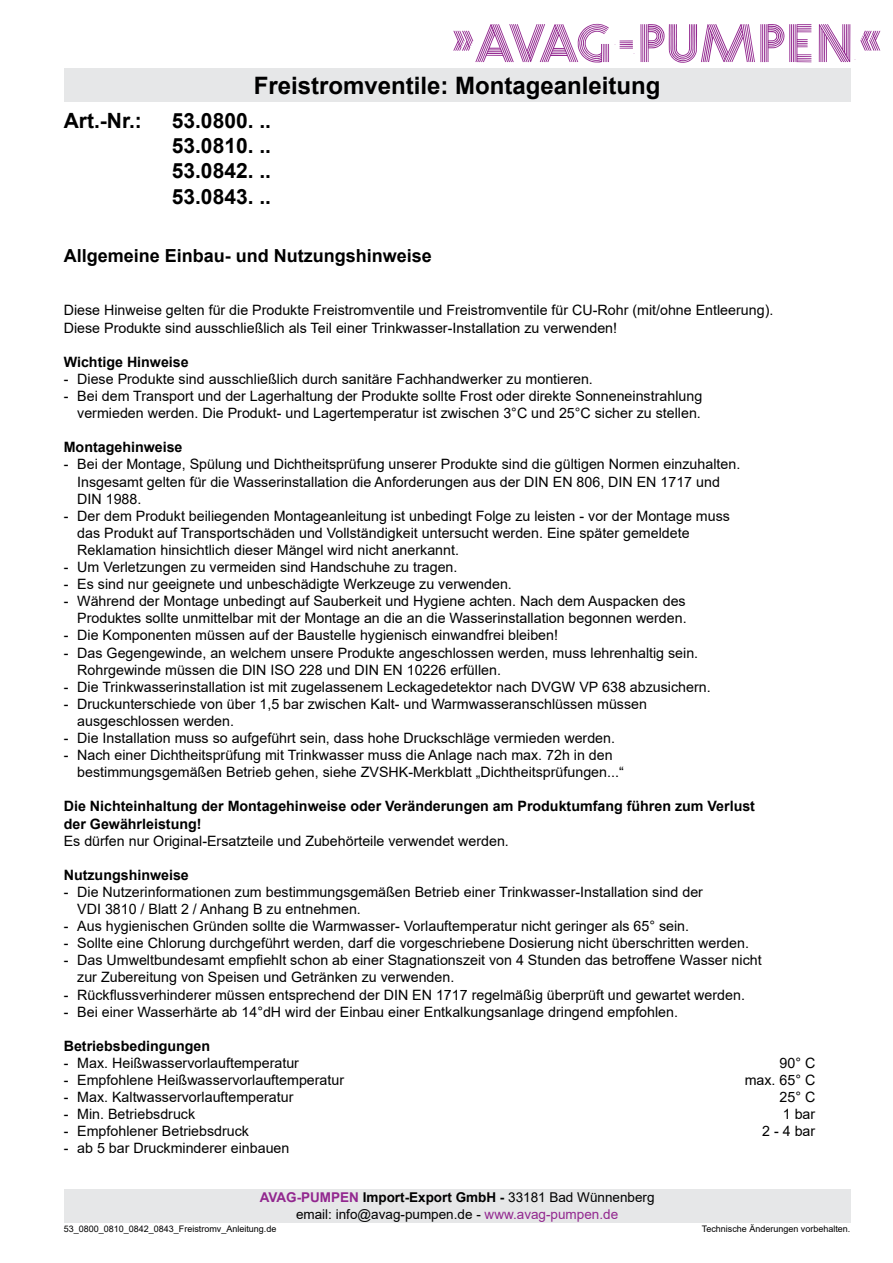
<style>
.page{position:relative;width:893px;height:1263px;background:#fff}
.page>*{position:absolute;margin:0;border:0;box-sizing:border-box;transform-origin:0 0}
.t1{font:700 24px "Arial";color:#000}
.t2{font:700 21px/25.2px "Arial";color:#000;text-align:justify}
.t3{font:700 18px "Arial";color:#000}
.t4{font:14.25px/17.1px "Arial";color:#000}
.t5{font:700 14.25px/17.1px "Arial";color:#000}
.t6{font:13.5px/16.2px "Arial";color:#000;text-align:center}
.t7{font:9px "Arial";color:#000}
.s1{font-weight:700;color:#92278f}
.s2{font-weight:700}
.s3{color:#92278f}
</style>
<div class="page">
<div style="left:64px;top:68px;width:786px;height:34px;background:#e6e7e8"></div>
<div style="left:64px;top:1189px;width:786px;height:33px;background:#e6e7e8"></div>
<svg style="left:860px;top:31px;width:20px;height:20px"></svg>
<svg style="left:819px;top:24px;width:31px;height:38px"></svg>
<svg style="left:796px;top:24px;width:15px;height:38px"></svg>
<hr style="left:793px;top:24px;width:1px;height:38px;background:#92278f">
<hr style="left:791px;top:24px;width:1px;height:38px;background:#92278f">
<hr style="left:789px;top:24px;width:1px;height:38px;background:#92278f">
<hr style="left:795px;top:24px;width:1px;height:38px;background:#92278f">
<svg style="left:640px;top:24px;width:145px;height:39px"></svg>
<svg style="left:620px;top:40px;width:13px;height:9px"></svg>
<svg style="left:453px;top:24px;width:156px;height:39px"></svg>
<h1 class="t1" style="left:254px;top:68px;width:408px">Freistromventile: Montageanleitung</h1>
<h2 class="t2" style="left:64px;top:108px;width:80px">Art.-Nr.:</h2>
<h2 class="t2" style="left:172px;top:108px;width:101px">53.0800. ..<br>53.0810. ..<br>53.0842. ..<br>53.0843. ..</h2>
<p class="t3" style="left:64px;top:243px;width:370px">Allgemeine Einbau- und Nutzungshinweise</p>
<p class="t4" style="left:64px;top:302px;width:711px">Diese Hinweise gelten für die Produkte Freistromventile und Freistromventile für CU-Rohr (mit/ohne Entleerung).<br>Diese Produkte sind ausschließlich als Teil einer Trinkwasser-Installation zu verwenden!</p>
<p class="t5" style="left:64px;top:353px;width:126px">Wichtige Hinweise</p>
<p class="t4" style="left:64px;top:370px;width:531px">- Diese Produkte sind ausschließlich durch sanitäre Fachhandwerker zu montieren.</p>
<p class="t4" style="left:64px;top:387px;width:640px;text-align:right">- Bei dem Transport und der Lagerhaltung der Produkte sollte Frost oder direkte Sonneneinstrahlung vermieden werden. Die Produkt- und Lagertemperatur ist zwischen 3°C und 25°C sicher zu stellen.</p>
<p class="t5" style="left:64px;top:439px;width:120px">Montagehinweise</p>
<p class="t4" style="left:77px;top:456px;width:664px;text-indent:-13px">- Bei der Montage, Spülung und Dichtheitsprüfung unserer Produkte sind die gültigen Normen einzuhalten.<br>Insgesamt gelten für die Wasserinstallation die Anforderungen aus der DIN EN 806, DIN EN 1717 und<br>DIN 1988.</p>
<p class="t4" style="left:77px;top:507px;width:654px;text-indent:-13px">- Der dem Produkt beiliegenden Montageanleitung ist unbedingt Folge zu leisten - vor der Montage muss das Produkt auf Transportschäden und Vollständigkeit untersucht werden. Eine später gemeldete<br>Reklamation hinsichtlich dieser Mängel wird nicht anerkannt.</p>
<p class="t4" style="left:64px;top:558px;width:395px">- Um Verletzungen zu vermeiden sind Handschuhe zu tragen.</p>
<p class="t4" style="left:64px;top:575px;width:450px">- Es sind nur geeignete und unbeschädigte Werkzeuge zu verwenden.</p>
<p class="t4" style="left:64px;top:592px;width:624px;text-align:right">- Während der Montage unbedingt auf Sauberkeit und Hygiene achten. Nach dem Auspacken des<br>Produktes sollte unmittelbar mit der Montage an die an die Wasserinstallation begonnen werden.</p>
<p class="t4" style="left:64px;top:627px;width:496px">- Die Komponenten müssen auf der Baustelle hygienisch einwandfrei bleiben!</p>
<p class="t4" style="left:77px;top:644px;width:622px;text-indent:-13px">- Das Gegengewinde, an welchem unsere Produkte angeschlossen werden, muss lehrenhaltig sein.<br>Rohrgewinde müssen die DIN ISO 228 und DIN EN 10226 erfüllen.</p>
<p class="t4" style="left:64px;top:678px;width:648px">- Die Trinkwasserinstallation ist mit zugelassenem Leckagedetektor nach DVGW VP 638 abzusichern.</p>
<p class="t4" style="left:77px;top:695px;width:571px;text-indent:-13px">- Druckunterschiede von über 1,5 bar zwischen Kalt- und Warmwasseranschlüssen müssen ausgeschlossen werden.</p>
<p class="t4" style="left:64px;top:729px;width:553px">- Die Installation muss so aufgeführt sein, dass hohe Druckschläge vermieden werden.</p>
<p class="t4" style="left:77px;top:746px;width:548px;text-indent:-13px">- Nach einer Dichtheitsprüfung mit Trinkwasser muss die Anlage nach max. 72h in den bestimmungsgemäßen Betrieb gehen, siehe ZVSHK-Merkblatt „Dichtheitsprüfungen...“</p>
<p class="t5" style="left:64px;top:798px;width:693px">Die Nichteinhaltung der Montagehinweise oder Veränderungen am Produktumfang führen zum Verlust der Gewährleistung!</p>
<p class="t4" style="left:64px;top:832px;width:447px">Es dürfen nur Original-Ersatzteile und Zubehörteile verwendet werden.</p>
<p class="t5" style="left:64px;top:866px;width:127px">Nutzungshinweise</p>
<p class="t4" style="left:77px;top:883px;width:627px;text-indent:-13px">- Die Nutzerinformationen zum bestimmungsgemäßen Betrieb einer Trinkwasser-Installation sind der<br>VDI 3810 / Blatt 2 / Anhang B zu entnehmen.</p>
<p class="t4" style="left:64px;top:917px;width:627px">- Aus hygienischen Gründen sollte die Warmwasser- Vorlauftemperatur nicht geringer als 65° sein.</p>
<p class="t4" style="left:64px;top:934px;width:687px">- Sollte eine Chlorung durchgeführt werden, darf die vorgeschriebene Dosierung nicht überschritten werden.</p>
<p class="t4" style="left:77px;top:952px;width:686px;text-indent:-13px">- Das Umweltbundesamt empfiehlt schon ab einer Stagnationszeit von 4 Stunden das betroffene Wasser nicht zur Zubereitung von Speisen und Getränken zu verwenden.</p>
<p class="t4" style="left:64px;top:986px;width:683px">- Rückflussverhinderer müssen entsprechend der DIN EN 1717 regelmäßig überprüft und gewartet werden.</p>
<p class="t4" style="left:64px;top:1003px;width:616px">- Bei einer Wasserhärte ab 14°dH wird der Einbau einer Entkalkungsanlage dringend empfohlen.</p>
<p class="t5" style="left:64px;top:1037px;width:148px">Betriebsbedingungen</p>
<p class="t4" style="left:64px;top:1054px;width:237px">- Max. Heißwasservorlauftemperatur</p>
<p class="t4" style="left:779px;top:1054px;width:37px">90° C</p>
<p class="t4" style="left:64px;top:1071px;width:282px">- Empfohlene Heißwasservorlauftemperatur</p>
<p class="t4" style="left:745px;top:1071px;width:72px">max. 65° C</p>
<p class="t4" style="left:64px;top:1088px;width:231px">- Max. Kaltwasservorlauftemperatur</p>
<p class="t4" style="left:779px;top:1088px;width:37px">25° C</p>
<p class="t4" style="left:64px;top:1105px;width:133px">- Min. Betriebsdruck</p>
<p class="t4" style="left:783px;top:1105px;width:34px">1 bar</p>
<p class="t4" style="left:64px;top:1123px;width:187px">- Empfohlener Betriebsdruck</p>
<p class="t4" style="left:762px;top:1123px;width:55px">2-4bar</p>
<p class="t4" style="left:64px;top:1140px;width:227px">- ab 5 bar Druckminderer einbauen</p>
<p class="t6" style="left:260px;top:1189px;width:396px"><span class="s1">AVAG-PUMPEN</span> <span class="s2">Import-Export GmbH -</span> 33181 Bad Wünnenberg email: info@avag-pumpen.de - <span class="s3">www.avag-pumpen.de</span></p>
<p class="t7" style="left:64px;top:1222px;width:214px">53_0800_0810_0842_0843_Freistromv_Anleitung.de</p>
<p class="t7" style="left:702px;top:1222px;width:150px">Technische Änderungen vorbehalten.</p>
</div>
